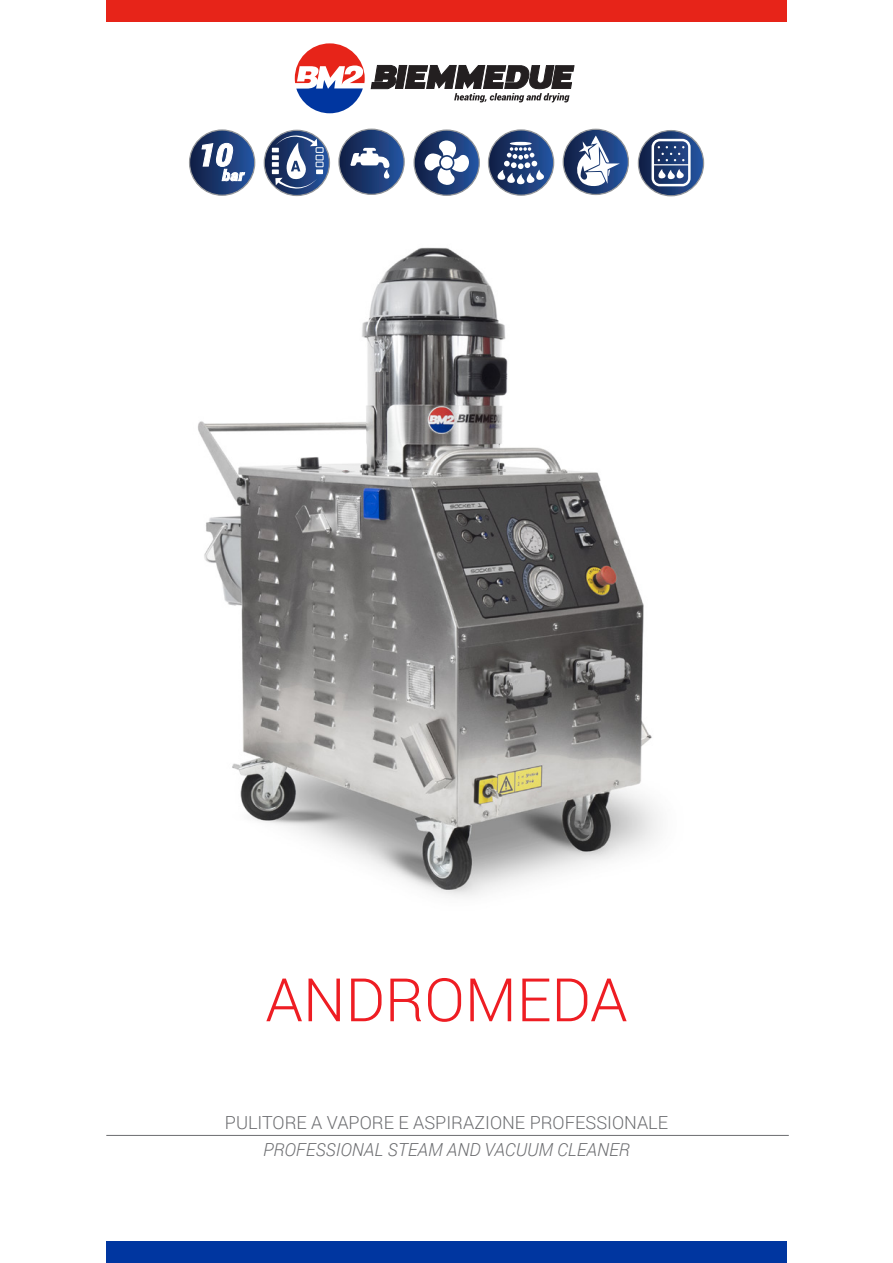
<style>
.page{position:relative;width:893px;height:1263px;background:#fff}
.page>*{position:absolute;margin:0;border:0;box-sizing:border-box;transform-origin:0 0}
.TITOLI_ISTITUZIONALI{font:300 60px "Roboto";color:#ee1d23}
.t1{font:300 18px "Roboto";color:#6c6d70}
.t2{font:italic 300 18px "Roboto";color:#6c6d70}
</style>
<div class="page">
<div style="left:106px;top:0;width:681px;height:21px;background:#e72419"></div>
<div style="left:106px;top:1242px;width:681px;height:21px;background:#0036a0"></div>
<hr style="left:106px;top:1135px;width:683px;height:1px;background:#6c6d70">
<svg style="left:264px;top:130px;width:66px;height:66px"></svg>
<svg style="left:638px;top:130px;width:66px;height:66px"></svg>
<svg style="left:563px;top:129px;width:66px;height:66px"></svg>
<svg style="left:413px;top:129px;width:67px;height:67px"></svg>
<div style="left:441px;top:157px;width:12px;height:12px;background:#fff;border-radius:50%"></div>
<svg style="left:189px;top:129px;width:66px;height:67px"></svg>
<svg style="left:488px;top:129px;width:66px;height:67px"></svg>
<svg style="left:338px;top:129px;width:67px;height:66px"></svg>
<img style="left:198px;top:247px;width:460px;height:650px">
<svg style="left:371px;top:65px;width:203px;height:37px"></svg>
<svg style="left:295px;top:43px;width:70px;height:70px"></svg>
<p class="TITOLI_ISTITUZIONALI" style="left:265px;top:958px;width:364px">ANDROMEDA</p>
<p class="t1" style="left:225px;top:1110px;width:445px">PULITORE A VAPORE E ASPIRAZIONE PROFESSIONALE</p>
<p class="t2" style="left:263px;top:1137px;width:368px">PROFESSIONAL STEAM AND VACUUM CLEANER</p>
</div>
